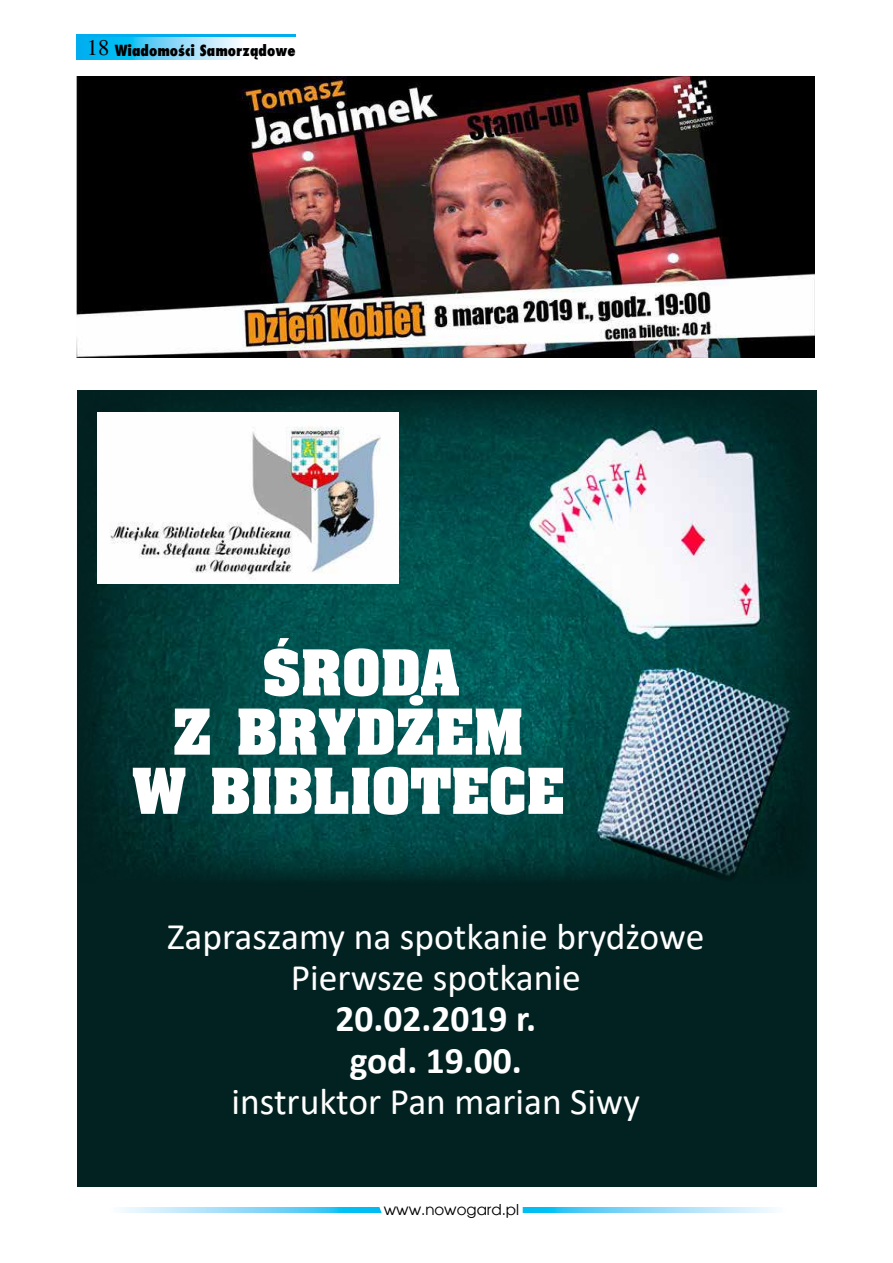
<style>
.page{position:relative;width:893px;height:1263px;background:#fff}
.page>*{position:absolute;margin:0;border:0;box-sizing:border-box;transform-origin:0 0}
.t1{font:700 53.85px/59.2px "Aardvark";color:#fff;text-align:center}
.t2{font:37.5px/41.2px "Calibri";color:#fff;text-align:center}
.t3{font:700 37.5px/41.2px "Calibri";color:#fff;text-align:center}
.t4{font:22.5px "Times";color:#000}
.t5{font:800 15px "Fujiyama";color:#000}
.t6{font:15px "Avalon";color:#000}
</style>
<div class="page">
<div style="left:77px;top:34px;width:219px;height:26px;background:#00aeef"></div>
<svg style="left:107px;top:37px;width:189px;height:23px;background:#a1e2f9"></svg>
<svg style="left:528px;top:1208px;width:248px;height:5px"></svg>
<svg style="left:120px;top:1208px;width:251px;height:5px"></svg>
<svg style="left:371px;top:1207px;width:157px;height:6px"></svg>
<div style="left:77px;top:391px;width:739px;height:796px;background:#022221"></div>
<img style="left:96px;top:400px;width:702px;height:478px">
<img style="left:98px;top:412px;width:300px;height:171px">
<img style="left:77px;top:77px;width:738px;height:280px">
<p class="t4" style="left:87px;top:35px;width:24px">18</p>
<p class="t5" style="left:115px;top:40px;width:182px">Wiadomości Samorządowe</p>
<h1 class="t1" style="left:132px;top:643px;width:433px">ŚRODA<br>Z BRYDŻEM<br>W BIBLIOTECE</h1>
<p class="t2" style="left:167px;top:915px;width:539px">Zapraszamy na spotkanie brydżowe<br>Pierwsze spotkanie</p>
<p class="t3" style="left:335px;top:998px;width:202px">20.02.2019 r. god. 19.00.</p>
<p class="t2" style="left:231px;top:1080px;width:410px">instruktor Pan marian Siwy</p>
<p class="t6" style="left:384px;top:1200px;width:137px">www.nowogard.pl</p>
</div>
